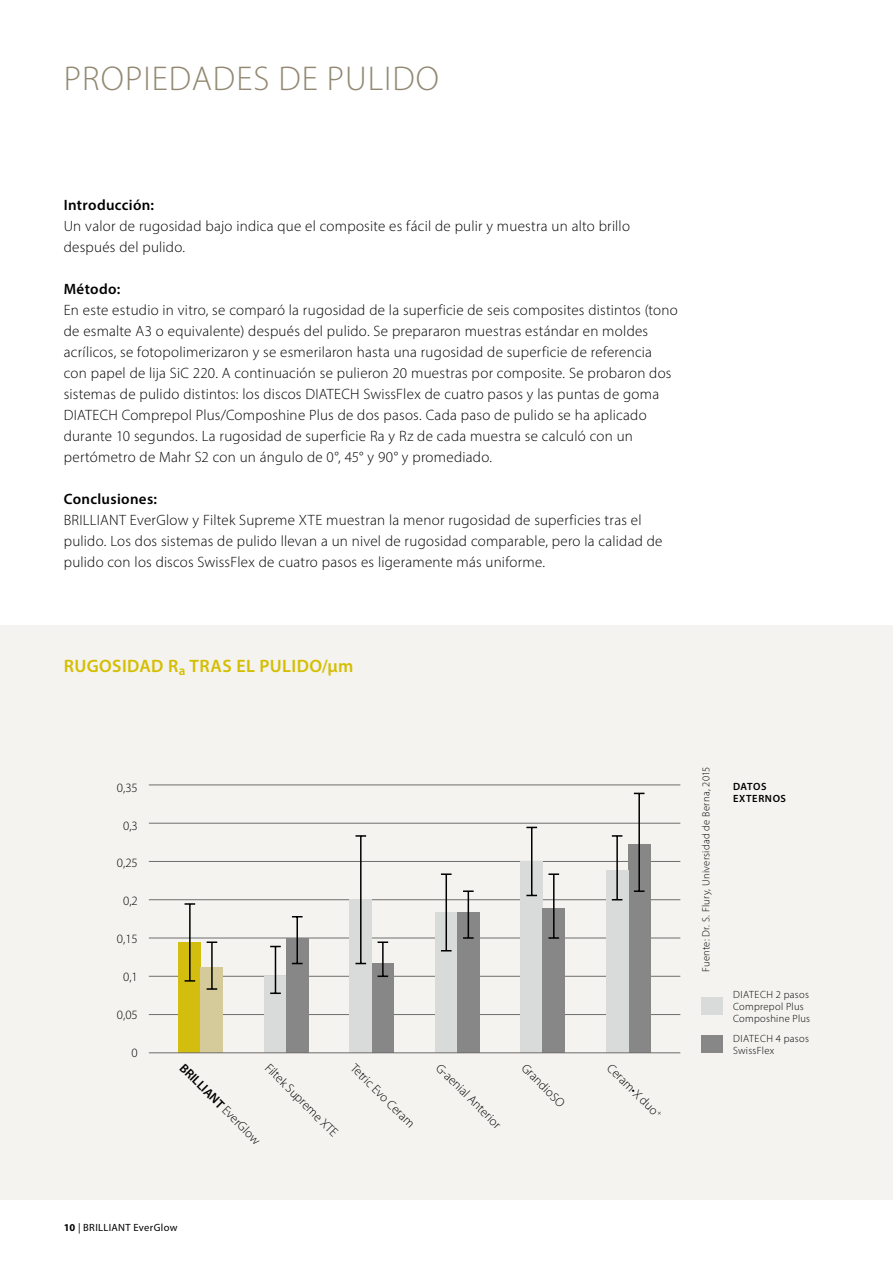
<style>
.page{position:relative;width:893px;height:1263px;background:#fff}
.page>*{position:absolute;margin:0;border:0;box-sizing:border-box;transform-origin:0 0}
.t1{font:300 34.5px "Myriad Pro";letter-spacing:.03em;color:#928872}
.t2{font:600 18px "Myriad Pro";letter-spacing:.025em;color:#d5be00}
.t3{font:300 15px/21px "Myriad Pro";letter-spacing:.015em;color:#000}
.t4{font:600 15px "Myriad Pro";letter-spacing:.02em;color:#000}
.t5{font:300 12.75px "Myriad Pro";color:#000}
.t6{font:600 12.75px "Myriad Pro";color:#000}
.t7{font:300 10.5px/12px "Myriad Pro";letter-spacing:.03em;color:#000}
.t8{font:10.5px "Myriad Pro";letter-spacing:.035em;color:#000}
.t9{font:600 10.5px/12px "Myriad Pro";letter-spacing:.055em;color:#000}
.s1{font-weight:300}
.s2{font-weight:700}
</style>
<div class="page">
<div style="left:0;top:625px;width:893px;height:574px;background:#f4f3ef"></div>
<hr style="left:149px;top:1014px;width:531px;height:1px;background:#6e6e6e">
<hr style="left:149px;top:976px;width:531px;height:1px;background:#6e6e6e">
<hr style="left:149px;top:938px;width:531px;height:1px;background:#6e6e6e">
<hr style="left:149px;top:899px;width:531px;height:1px;background:#6e6e6e">
<hr style="left:149px;top:861px;width:531px;height:1px;background:#6e6e6e">
<hr style="left:149px;top:823px;width:531px;height:1px;background:#6e6e6e">
<hr style="left:149px;top:784px;width:531px;height:1px;background:#6e6e6e">
<div style="left:179px;top:942px;width:22px;height:111px;background:#d3be10"></div>
<div style="left:201px;top:968px;width:22px;height:85px;background:#d5ca9a"></div>
<hr style="left:189px;top:904px;width:2px;height:76px;background:#000">
<hr style="left:211px;top:942px;width:2px;height:47px;background:#000">
<svg style="left:185px;top:980px;width:10px;height:2px"></svg>
<svg style="left:185px;top:903px;width:10px;height:2px"></svg>
<svg style="left:207px;top:941px;width:10px;height:2px"></svg>
<svg style="left:207px;top:988px;width:10px;height:2px"></svg>
<div style="left:264px;top:976px;width:22px;height:77px;background:#d9dada"></div>
<div style="left:286px;top:938px;width:22px;height:115px;background:#868786"></div>
<hr style="left:275px;top:946px;width:1px;height:47px;background:#000">
<hr style="left:296px;top:917px;width:2px;height:46px;background:#000">
<svg style="left:270px;top:992px;width:11px;height:2px"></svg>
<div style="left:435px;top:912px;width:22px;height:141px;background:#d9dada"></div>
<div style="left:457px;top:912px;width:22px;height:141px;background:#868786"></div>
<hr style="left:445px;top:874px;width:2px;height:77px;background:#000">
<hr style="left:468px;top:891px;width:1px;height:47px;background:#000">
<svg style="left:441px;top:873px;width:11px;height:2px"></svg>
<svg style="left:463px;top:937px;width:11px;height:2px"></svg>
<svg style="left:463px;top:890px;width:11px;height:2px"></svg>
<div style="left:521px;top:861px;width:22px;height:192px;background:#d9dada"></div>
<div style="left:543px;top:908px;width:22px;height:145px;background:#868786"></div>
<hr style="left:531px;top:827px;width:1px;height:68px;background:#000">
<hr style="left:553px;top:874px;width:2px;height:64px;background:#000">
<svg style="left:548px;top:873px;width:11px;height:2px"></svg>
<svg style="left:548px;top:937px;width:11px;height:2px"></svg>
<div style="left:628px;top:844px;width:22px;height:209px;background:#868786"></div>
<div style="left:606px;top:870px;width:22px;height:183px;background:#d9dada"></div>
<hr style="left:616px;top:836px;width:2px;height:64px;background:#000">
<hr style="left:638px;top:793px;width:2px;height:98px;background:#000">
<svg style="left:612px;top:835px;width:10px;height:2px"></svg>
<svg style="left:634px;top:890px;width:10px;height:2px"></svg>
<div style="left:372px;top:963px;width:22px;height:90px;background:#868786"></div>
<div style="left:350px;top:900px;width:22px;height:153px;background:#d9dada"></div>
<hr style="left:382px;top:942px;width:2px;height:34px;background:#000">
<hr style="left:360px;top:836px;width:2px;height:127px;background:#000">
<svg style="left:378px;top:975px;width:10px;height:2px"></svg>
<svg style="left:378px;top:941px;width:10px;height:2px"></svg>
<svg style="left:355px;top:835px;width:11px;height:2px"></svg>
<hr style="left:149px;top:1052px;width:531px;height:1px;background:#6e6e6e">
<div style="left:702px;top:997px;width:21px;height:18px;background:#d9dada"></div>
<div style="left:702px;top:1036px;width:21px;height:17px;background:#868786"></div>
<h1 class="t1" style="left:64px;top:57px;width:377px">PROPIEDADES DE PULIDO</h1>
<p class="t4" style="left:64px;top:195px;width:92px">Introducción:</p>
<p class="t3" style="left:64px;top:215px;width:568px">Un valor de rugosidad bajo indica que el composite es fácil de pulir y muestra un alto brillo después del pulido.</p>
<p class="t4" style="left:64px;top:279px;width:58px">Método:</p>
<p class="t3" style="left:64px;top:299px;width:616px">En este estudio in vitro, se comparó la rugosidad de la superficie de seis composites distintos (tono de esmalte A3 o equivalente) después del pulido. Se prepararon muestras estándar en moldes acrílicos, se fotopolimerizaron y se esmerilaron hasta una rugosidad de superficie de referencia con papel de lija SiC 220. A continuación se pulieron 20 muestras por composite. Se probaron dos sistemas de pulido distintos: los discos DIATECH SwissFlex de cuatro pasos y las puntas de goma DIATECH Comprepol Plus/Composhine Plus de dos pasos. Cada paso de pulido se ha aplicado durante 10 segundos. La rugosidad de superficie Ra y Rz de cada muestra se calculó con un pertómetro de Mahr S2 con un ángulo de 0°, 45° y 90° y promediado.</p>
<p class="t4" style="left:64px;top:489px;width:95px">Conclusiones:</p>
<p class="t3" style="left:64px;top:509px;width:600px">BRILLIANT EverGlow y Filtek Supreme XTE muestran la menor rugosidad de superficies tras el pulido. Los dos sistemas de pulido llevan a un nivel de rugosidad comparable, pero la calidad de pulido con los discos SwissFlex de cuatro pasos es ligeramente más uniforme.</p>
<p class="t2" style="left:64px;top:655px;width:291px">RUGOSIDAD R<sub>a</sub> TRAS EL PULIDO/µm</p>
<p class="t5" style="left:117px;top:780px;width:22px">0,35</p>
<p class="t5" style="left:123px;top:817px;width:16px">0,3</p>
<p class="t5" style="left:117px;top:855px;width:22px">0,25</p>
<p class="t5" style="left:123px;top:893px;width:16px">0,2</p>
<p class="t5" style="left:117px;top:931px;width:22px">0,15</p>
<p class="t5" style="left:123px;top:969px;width:16px">0,1</p>
<p class="t5" style="left:117px;top:1007px;width:22px">0,05</p>
<p class="t5" style="left:132px;top:1045px;width:8px">0</p>
<p class="t5" style="left:273px;top:1060px;width:99px;rotate:45deg">Filtek Supreme XTE</p>
<p class="t5" style="left:358px;top:1060px;width:86px;rotate:45deg">Tetric Evo Ceram</p>
<p class="t5" style="left:444px;top:1060px;width:87px;rotate:45deg">G-aenial Anterior</p>
<p class="t6" style="left:188px;top:1060px;width:110px;rotate:45deg">BRILLIANT <span class="s1">EverGlow</span></p>
<p class="t5" style="left:529px;top:1060px;width:57px;rotate:45deg">GrandioSO</p>
<p class="t5" style="left:615px;top:1060px;width:73px;rotate:45deg">Ceram•X duo<sup>+</sup></p>
<p class="t8" style="left:64px;top:1221px;width:115px"><span class="s2">10</span> | BRILLIANT EverGlow</p>
<p class="t7" style="left:700px;top:972px;width:207px;rotate:-90deg">Fuente: Dr. S. Flury, Universidad de Berna, 2015</p>
<p class="t9" style="left:733px;top:781px;width:54px">DATOS<br>EXTERNOS</p>
<p class="t7" style="left:733px;top:988px;width:79px">DIATECH 2 pasos<br>Comprepol Plus<br>Composhine Plus</p>
<p class="t7" style="left:733px;top:1033px;width:77px">DIATECH 4 pasos<br>SwissFlex</p>
</div>
